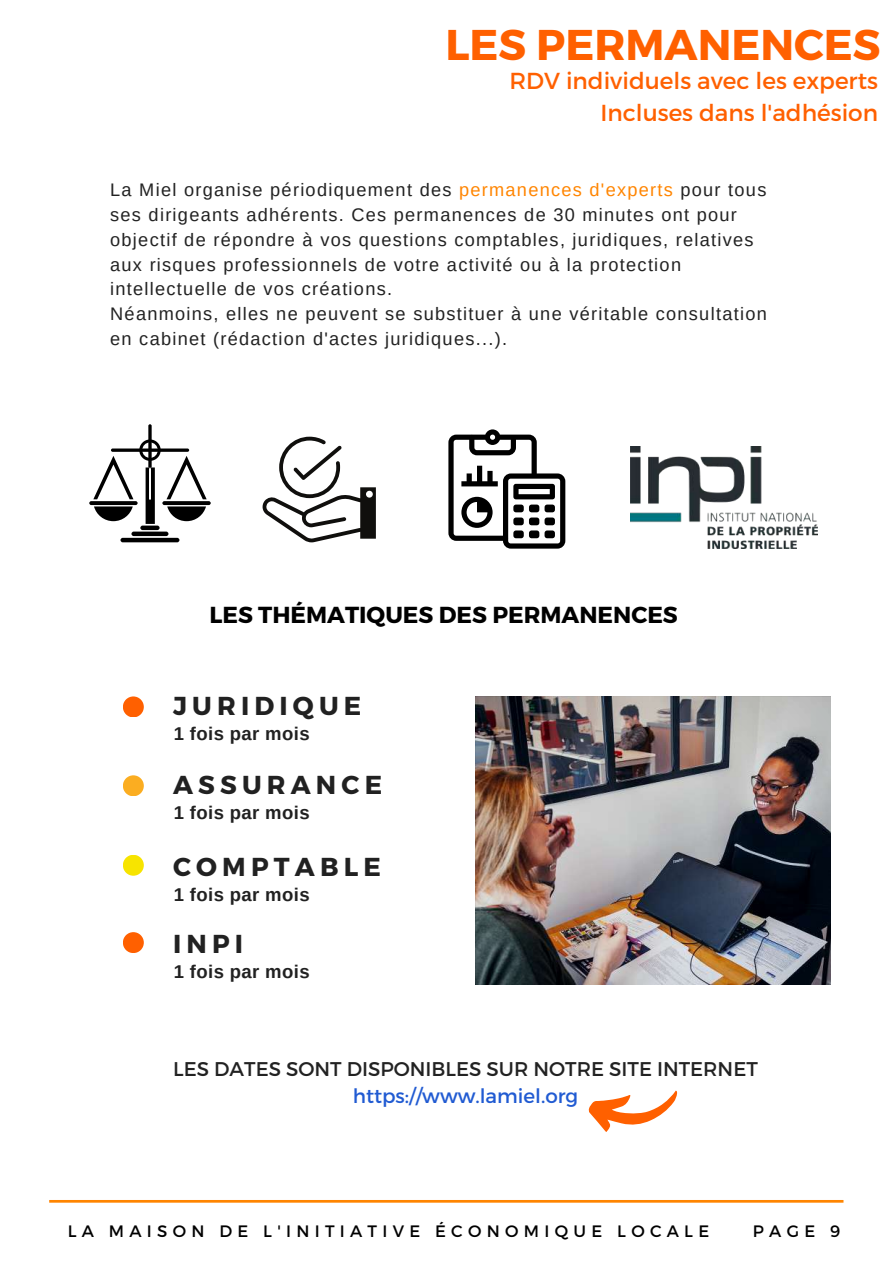
<style>
.page{position:relative;width:893px;height:1264px;background:#fff}
.page>*{position:absolute;margin:0;border:0;box-sizing:border-box;transform-origin:0 0}
.t1{font:700 42.9px "Montserrat";color:#ff6000}
.t2{font:700 25.95px "Montserrat";letter-spacing:.2em;color:#212121}
.t3{font:23.1px/31.3px "Montserrat";color:#ff6000;text-align:right}
.t4{font:700 23.1px "Montserrat";color:#000}
.t5{font:19.8px "Montserrat";color:#222}
.t6{font:19.8px "Montserrat";color:#215bd2}
.t7{font:700 18.45px "Arimo";letter-spacing:.02em;color:#212121}
.t8{font:18.15px/24.8px "Arimo";letter-spacing:.07em;color:#222}
.t9{font:16.5px "Montserrat";letter-spacing:.32em;color:#000}
.s1{color:#ff8500}
</style>
<div class="page">
<hr style="left:49px;top:1200px;width:794px;height:2px;background:#ff8500">
<svg style="left:123px;top:696px;width:21px;height:21px"></svg>
<svg style="left:123px;top:775px;width:21px;height:21px"></svg>
<svg style="left:123px;top:855px;width:21px;height:20px"></svg>
<svg style="left:123px;top:932px;width:21px;height:21px"></svg>
<svg style="left:588px;top:1090px;width:90px;height:42px"></svg>
<img style="left:476px;top:696px;width:354px;height:288px">
<svg style="left:111px;top:448px;width:78px;height:4px"></svg>
<div style="left:140px;top:525px;width:19px;height:5px;background:#000;border-radius:2px"></div>
<div style="left:131px;top:531px;width:37px;height:5px;background:#000;border-radius:2px"></div>
<hr style="left:120px;top:538px;width:59px;height:4px;background:#000;border-radius:2px">
<svg style="left:93px;top:456px;width:40px;height:43px"></svg>
<svg style="left:89px;top:501px;width:49px;height:4px"></svg>
<svg style="left:94px;top:506px;width:39px;height:15px"></svg>
<svg style="left:162px;top:501px;width:49px;height:4px"></svg>
<svg style="left:139px;top:424px;width:68px;height:100px"></svg>
<svg style="left:262px;top:436px;width:114px;height:106px"></svg>
<svg style="left:448px;top:429px;width:117px;height:119px"></svg>
<img style="left:631px;top:446px;width:186px;height:103px">
<h1 class="t1" style="left:445px;top:17px;width:436px">LES PERMANENCES</h1>
<p class="t3" style="left:509px;top:64px;width:370px">RDV individuels avec les experts<br>Incluses dans l'adhésion</p>
<p class="t8" style="left:110px;top:178px;width:658px">La Miel organise périodiquement des <span class="s1">permanences d'experts</span> pour tous ses dirigeants adhérents. Ces permanences de 30 minutes ont pour objectif de répondre à vos questions comptables, juridiques, relatives aux risques professionnels de votre activité ou à la protection intellectuelle de vos créations.<br>Néanmoins, elles ne peuvent se substituer à une véritable consultation en cabinet (rédaction d'actes juridiques...).</p>
<p class="t4" style="left:209px;top:600px;width:470px">LES THÉMATIQUES DES PERMANENCES</p>
<h2 class="t2" style="left:173px;top:689px;width:190px">JURIDIQUE</h2>
<p class="t7" style="left:174px;top:723px;width:137px">1 fois par mois</p>
<h2 class="t2" style="left:173px;top:767px;width:210px">ASSURANCE</h2>
<p class="t7" style="left:174px;top:802px;width:137px">1 fois par mois</p>
<h2 class="t2" style="left:173px;top:849px;width:209px">COMPTABLE</h2>
<p class="t7" style="left:174px;top:883px;width:137px">1 fois par mois</p>
<h2 class="t2" style="left:173px;top:926px;width:72px">INPI</h2>
<p class="t7" style="left:174px;top:961px;width:137px">1 fois par mois</p>
<p class="t5" style="left:173px;top:1056px;width:586px">LES DATES SONT DISPONIBLES SUR NOTRE SITE INTERNET</p>
<p class="t6" style="left:353px;top:1083px;width:227px">https://www.lamiel.org</p>
<p class="t9" style="left:68px;top:1220px;width:643px">LA MAISON DE L'INITIATIVE ÉCONOMIQUE LOCALE</p>
<p class="t9" style="left:752px;top:1220px;width:89px">PAGE 9</p>
</div>
